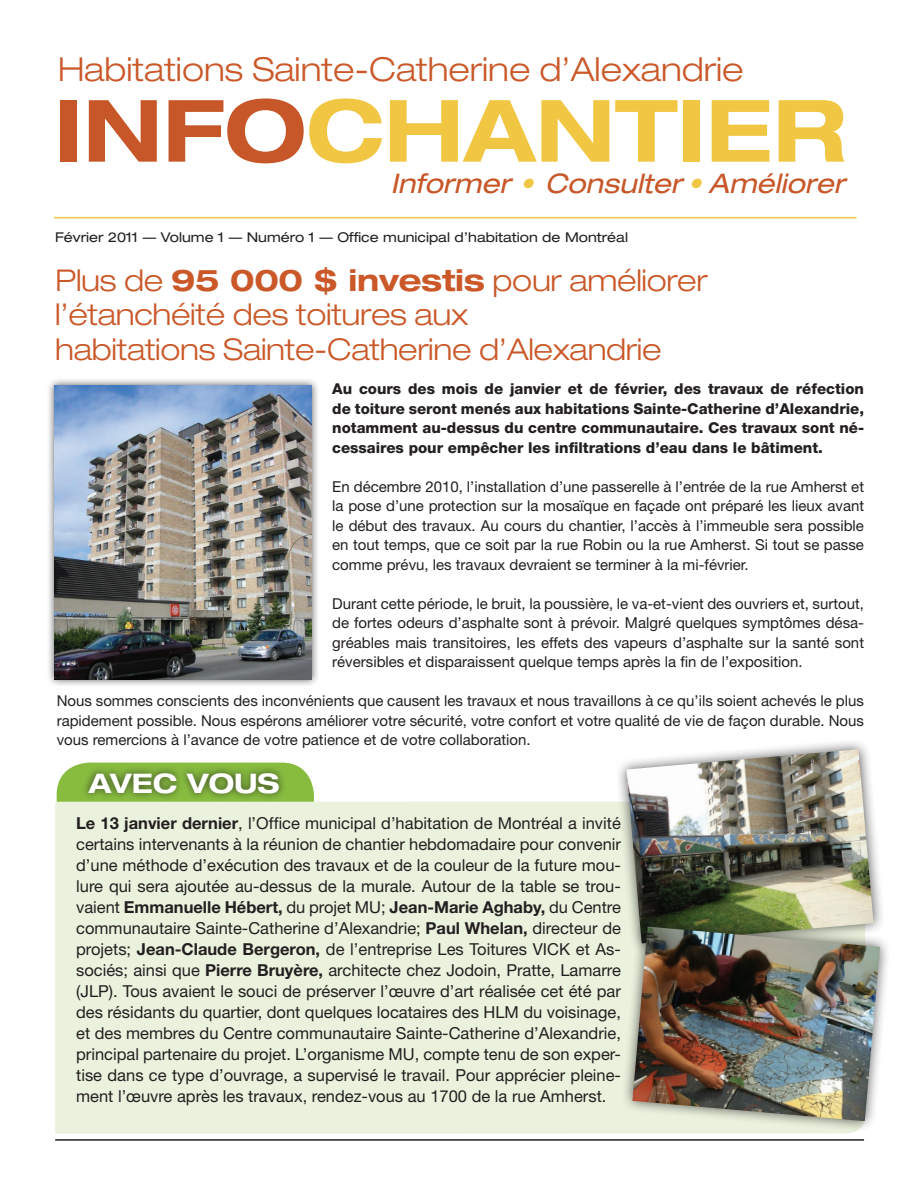
<style>
.page{position:relative;width:918px;height:1188px;background:#fff}
.page>*{position:absolute;margin:0;border:0;box-sizing:border-box;transform-origin:0 0}
.t1{font:700 expanded 86.1px "Helvetica Neue";color:#f0c642}
.t2{font:300 expanded 33px "Helvetica Neue";color:#ca5828}
.t3{font:300 expanded 30px/34.5px "Helvetica Neue";letter-spacing:-.01em;color:#ca5828}
.t4{font:italic expanded 27px "Helvetica Neue";color:#c75728}
.t5{font:700 expanded 27px "Helvetica Neue";color:#fff}
.t6{font:16.5px/21px "Helvetica Neue";color:#231f20;text-align:justify}
.t7{font:15px/19.5px "Helvetica Neue";color:#231f20;text-align:justify}
.t8{font:800 15px/19.5px "Helvetica Neue";color:#231f20;text-align:justify}
.t9{font:expanded 13.5px "Helvetica Neue";color:#231f20}
.s1{color:#c75728}
.s2{color:#f0c642}
.s3{font-weight:700}
</style>
<div class="page">
<hr style="left:54px;top:217px;width:803px;height:1px;background:#f0c642">
<hr style="left:55px;top:1139px;width:809px;height:2px;background:#231f20">
<div style="left:46px;top:377px;width:274px;height:311px;background:#231f20;opacity:.75"></div>
<img style="left:54px;top:385px;width:258px;height:294px">
<svg style="left:57px;top:763px;width:257px;height:39px;background:#9bc75f"></svg>
<div style="left:55px;top:802px;width:801px;height:332px;background:#eaf2dd"></div>
<div style="left:80px;top:765px;width:206px;height:37px;background:#231f20;opacity:.75"></div>
<div style="left:614px;top:736px;width:270px;height:217px;background:#231f20;opacity:.75"></div>
<img style="left:626px;top:749px;width:248px;height:165px">
<div style="left:619px;top:914px;width:271px;height:217px;background:#231f20;opacity:.75"></div>
<img style="left:632px;top:927px;width:248px;height:194px">
<h2 class="t2" style="left:58px;top:50px;width:687px">Habitations Sainte-Catherine d’Alexandrie</h2>
<h1 class="t1" style="left:55px;top:77px;width:793px"><span class="s1">INFO</span>CHANTIER</h1>
<h3 class="t4" style="left:390px;top:167px;width:463px">Informer <span class="s2">•</span> Consulter<span class="s2">•</span> Améliorer</h3>
<p class="t9" style="left:55px;top:229px;width:574px">Février 2011 — Volume 1 — Numéro 1 — Office municipal d’habitation de Montréal</p>
<h3 class="t3" style="left:55px;top:263px;width:654px">Plus de <span class="s3">95 000 $ INVESTIS</span> pour améliorer l’étanchéité des toitures aux<br>habitations Sainte-Catherine d’Alexandrie</h3>
<p class="t8" style="left:332px;top:379px;width:533px">Au cours des mois de janvier et de février, des travaux de réfection de toiture seront menés aux habitations Sainte-Catherine d’Alexandrie, notamment au-dessus du centre communautaire. Ces travaux sont né&shy;cessaires pour empêcher les infiltrations d’eau dans le bâtiment.</p>
<p class="t7" style="left:332px;top:477px;width:533px">En décembre 2010, l’installation d’une passerelle à l’entrée de la rue Amherst et la pose d’une protection sur la mosaïque en façade ont préparé les lieux avant le début des travaux. Au cours du chantier, l’accès à l’immeuble sera possible en tout temps, que ce soit par la rue Robin ou la rue Amherst. Si tout se passe comme prévu, les travaux devraient se terminer à la mi-février.</p>
<p class="t7" style="left:332px;top:594px;width:533px">Durant cette période, le bruit, la poussière, le va-et-vient des ouvriers et, surtout, de fortes odeurs d’asphalte sont à prévoir. Malgré quelques symptômes désa&shy;gréables mais transitoires, les effets des vapeurs d’asphalte sur la santé sont réversibles et disparaissent quelque temps après la fin de l’exposition.</p>
<p class="t7" style="left:57px;top:691px;width:809px">Nous sommes conscients des inconvénients que causent les travaux et nous travaillons à ce qu’ils soient achevés le plus rapidement possible. Nous espérons améliorer votre sécurité, votre confort et votre qualité de vie de façon durable. Nous vous remercions à l’avance de votre patience et de votre collaboration.</p>
<h3 class="t5" style="left:89px;top:767px;width:192px">AVEC VOUS</h3>
<p class="t6" style="left:76px;top:812px;width:546px"><span class="s3">Le 13 janvier dernier</span>, l’Office municipal d’habitation de Montréal a invité certains intervenants à la réunion de chantier hebdomadaire pour convenir d’une méthode d’exécution des travaux et de la couleur de la future mou&shy;lure qui sera ajoutée au-dessus de la murale. Autour de la table se trou&shy;vaient <span class="s3">Emmanuelle Hébert,</span> du projet MU; <span class="s3">Jean-Marie Aghaby,</span> du Centre communautaire Sainte-Catherine d’Alexandrie; <span class="s3">Paul Whelan,</span> directeur de projets; <span class="s3">Jean-Claude Bergeron,</span> de l’entreprise Les Toitures VICK et As&shy;sociés; ainsi que <span class="s3">Pierre Bruyère,</span> architecte chez Jodoin, Pratte, Lamarre (JLP). Tous avaient le souci de préserver l’œuvre d’art réalisée cet été par des résidants du quartier, dont quelques locataires des HLM du voisinage, et des membres du Centre communautaire Sainte-Catherine d’Alexandrie, principal partenaire du projet. L’organisme MU, compte tenu de son exper&shy;tise dans ce type d’ouvrage, a supervisé le travail. Pour apprécier pleine&shy;ment l’œuvre après les travaux, rendez-vous au 1700 de la rue Amherst.</p>
</div>
